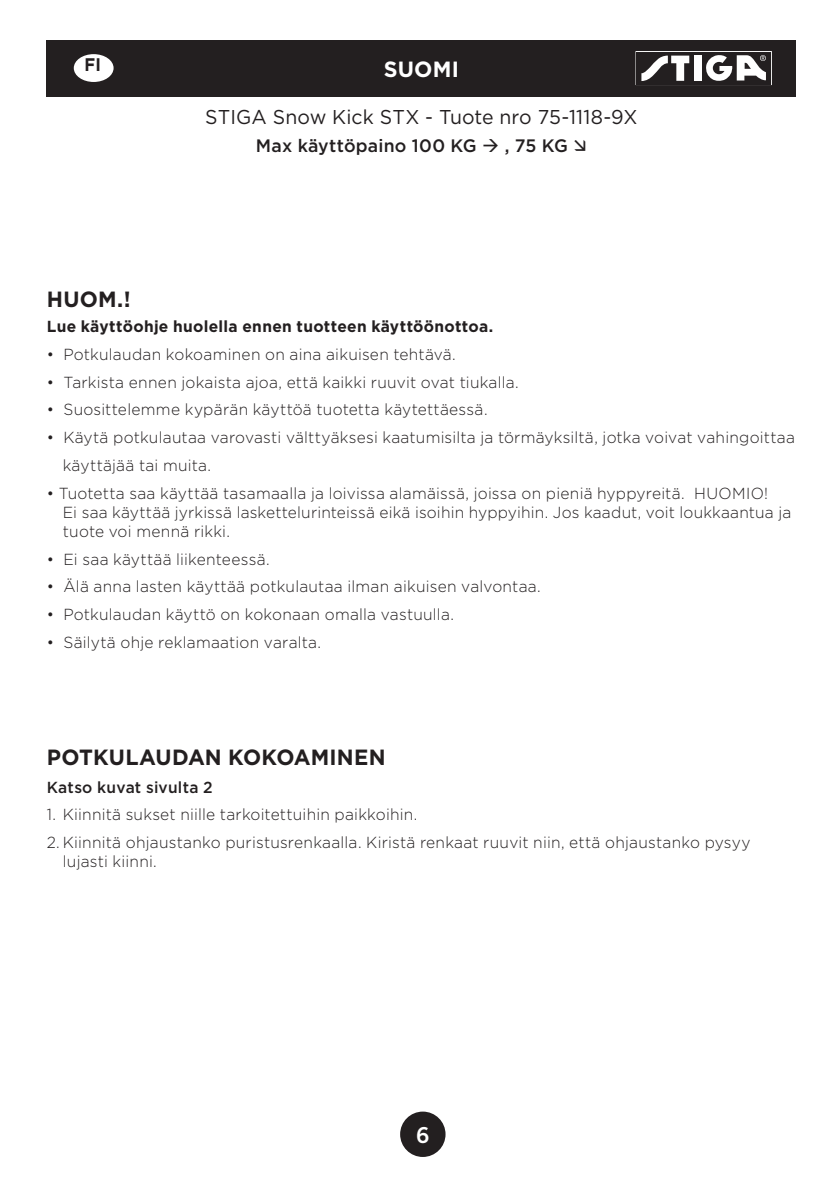
<style>
.page{position:relative;width:840px;height:1191px;background:#fff}
.page>*{position:absolute;margin:0;border:0;box-sizing:border-box;transform-origin:0 0}
.brödtext{font:700 22px "Gotham HTF";letter-spacing:.01em;color:#231f20}
.mellanrubrik{font:700 22px "Gotham HTF";color:#231f20}
.brödtext_-_fet_-_ver{font:700 22px "Gotham HTF";letter-spacing:.01em;color:#fff}
.t1{font:22px "Trade Gothic Bold Two";color:#fff}
.t2{font:20px "Gotham HTF";letter-spacing:.01em;color:#231f20}
.brödtext_-_fet_-_ver-2{font:700 18.2px "Gotham HTF";color:#231f20;scale:.9 1}
.brödtext_-_fet_-_ver-3{font:500 18px "Gotham HTF";letter-spacing:.015em;color:#231f20}
.brödtext-2{font:300 16px/19.2px "Gotham HTF";letter-spacing:.015em;color:#231f20}
.brödtext-3{font:700 16px "Gotham HTF";letter-spacing:.02em;color:#231f20}
.brödtext-4{font:500 16px "Gotham HTF";letter-spacing:.015em;color:#231f20}
</style>
<div class="page">
<div style="left:400px;top:1111px;width:45px;height:46px;background:#231f20;border-radius:50%"></div>
<div style="left:47px;top:40px;width:748px;height:56px;background:#231f20"></div>
<svg style="left:635px;top:51px;width:136px;height:34px"></svg>
<div style="left:74px;top:54px;width:39px;height:28px;background:#fff;border-radius:50%"></div>
<p class="brödtext_-_fet_-_ver-2" style="left:84px;top:54px;width:20px">FI</p>
<p class="brödtext_-_fet_-_ver" style="left:383px;top:57px;width:77px">SUOMI</p>
<p class="t2" style="left:205px;top:106px;width:433px">STIGA Snow Kick STX - Tuote nro 75-1118-9X</p>
<p class="brödtext_-_fet_-_ver-3" style="left:256px;top:136px;width:313px">Max käyttöpaino 100 KG → , 75 KG</p>
<p class="mellanrubrik" style="left:47px;top:287px;width:85px">HUOM.!</p>
<p class="brödtext-3" style="left:47px;top:317px;width:448px">Lue käyttöohje huolella ennen tuotteen käyttöönottoa.</p>
<p class="brödtext-2" style="left:47px;top:344px;width:410px">• Potkulaudan kokoaminen on aina aikuisen tehtävä.</p>
<p class="brödtext-2" style="left:47px;top:372px;width:473px">• Tarkista ennen jokaista ajoa, että kaikki ruuvit ovat tiukalla.</p>
<p class="brödtext-2" style="left:47px;top:400px;width:442px">• Suosittelemme kypärän käyttöä tuotetta käytettäessä.</p>
<p class="brödtext-2" style="left:47px;top:428px;width:749px">• Käytä potkulautaa varovasti välttyäksesi kaatumisilta ja törmäyksiltä, jotka voivat vahingoittaa</p>
<p class="brödtext-2" style="left:63px;top:455px;width:150px">käyttäjää tai muita.</p>
<p class="brödtext-2" style="left:63px;top:483px;width:729px;text-indent:-16px">• Tuotetta saa käyttää tasamaalla ja loivissa alamäissä, joissa on pieniä hyppyreitä. HUOMIO!<br>Ei saa käyttää jyrkissä laskettelurinteissä eikä isoihin hyppyihin. Jos kaadut, voit loukkaantua ja tuote voi mennä rikki.</p>
<p class="brödtext-2" style="left:47px;top:549px;width:224px">• Ei saa käyttää liikenteessä.</p>
<p class="brödtext-2" style="left:47px;top:577px;width:495px">• Älä anna lasten käyttää potkulautaa ilman aikuisen valvontaa.</p>
<p class="brödtext-2" style="left:47px;top:604px;width:408px">• Potkulaudan käyttö on kokonaan omalla vastuulla.</p>
<p class="brödtext-2" style="left:47px;top:632px;width:276px">• Säilytä ohje reklamaation varalta.</p>
<p class="brödtext" style="left:47px;top:744px;width:340px">POTKULAUDAN KOKOAMINEN</p>
<p class="brödtext-4" style="left:47px;top:777px;width:167px">Katso kuvat sivulta 2</p>
<p class="brödtext-2" style="left:47px;top:805px;width:372px">1. Kiinnitä sukset niille tarkoitettuihin paikkoihin.</p>
<p class="brödtext-2" style="left:63px;top:832px;width:689px;text-indent:-16px">2. Kiinnitä ohjaustanko puristusrenkaalla. Kiristä renkaat ruuvit niin, että ohjaustanko pysyy lujasti kiinni.</p>
<h1 class="t1" style="left:416px;top:1121px;width:15px">6</h1>
</div>
